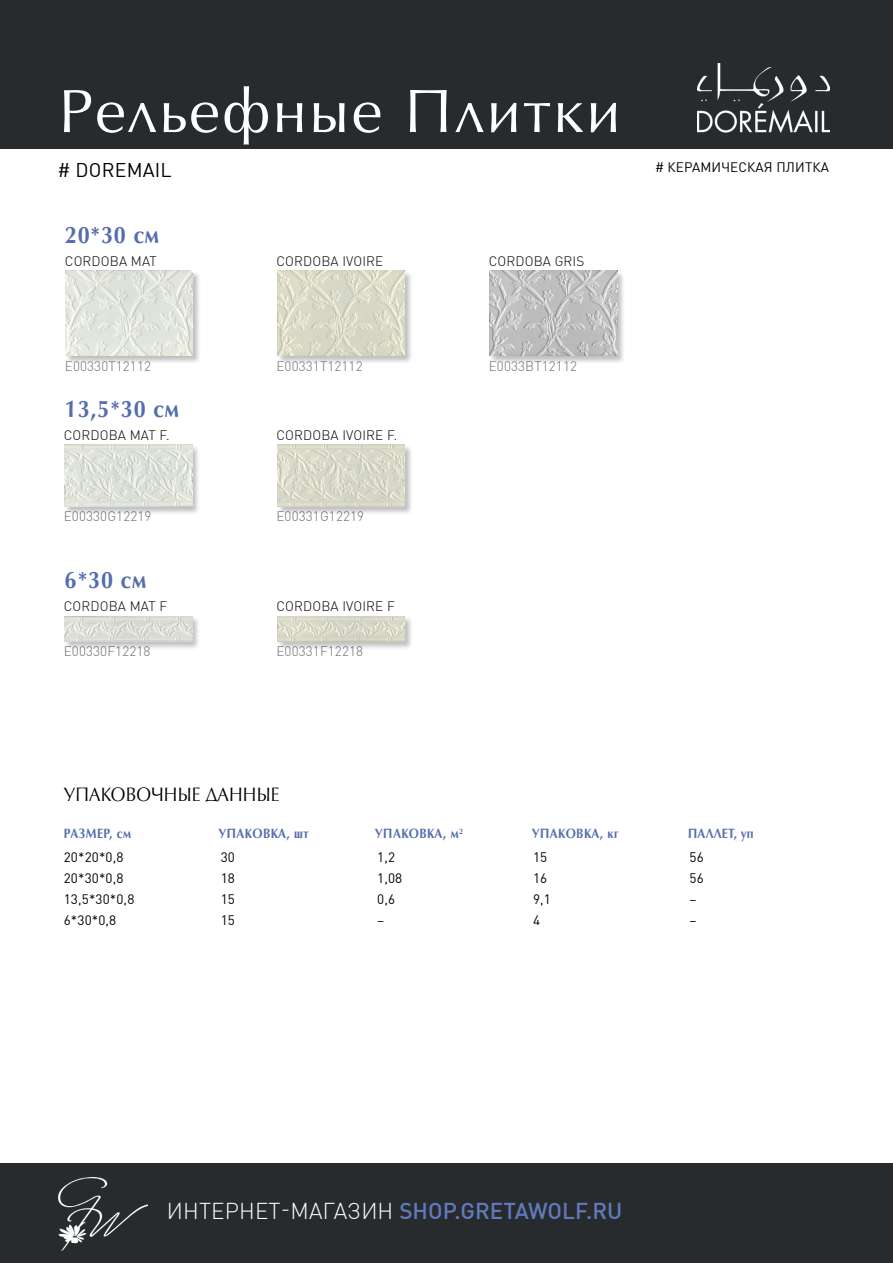
<style>
.page{position:relative;width:893px;height:1263px;background:#fff}
.page>*{position:absolute;margin:0;border:0;box-sizing:border-box;transform-origin:0 0}
.t1{font:61.5px "AG Opus High Resolution";letter-spacing:.04em;color:#fff}
.t2{font:700 24px "AG Opus High Resolution";letter-spacing:.04em;color:#556daf;scale:.9 1}
.t3{font:500 22.5px "DIN Pro";color:#617abc}
.t4{font:19.5px "AG Opus High Resolution";letter-spacing:.01em;color:#000;scale:.9 1}
.t5{font:19.5px "DIN Pro";letter-spacing:.01em;color:#000}
.t6{font:13.5px/21px "DIN Pro";letter-spacing:.01em;color:#000}
.t7{font:300 13.5px "DIN Pro";letter-spacing:.01em;color:#000}
.t8{font:300 13.5px "DIN Pro";letter-spacing:.01em;color:#6d6e71}
.t9{font:700 13.5px "AG Opus High Resolution";letter-spacing:.04em;color:#556daf;scale:.9 1}
.s1{font-weight:300;color:#fff}
</style>
<div class="page">
<div style="left:0;top:0;width:893px;height:149px;background:#282b2e"></div>
<div style="left:0;top:1163px;width:893px;height:100px;background:#282b2e"></div>
<img style="left:697px;top:64px;width:132px;height:69px">
<img style="left:58px;top:1178px;width:89px;height:73px">
<div style="left:65px;top:270px;width:136px;height:94px;background:#000;opacity:.25"></div>
<img style="left:65px;top:271px;width:128px;height:85px">
<div style="left:489px;top:270px;width:136px;height:94px;background:#000;opacity:.25"></div>
<img style="left:490px;top:271px;width:127px;height:85px">
<div style="left:277px;top:270px;width:136px;height:94px;background:#000;opacity:.25"></div>
<img style="left:277px;top:271px;width:128px;height:85px">
<div style="left:64px;top:444px;width:136px;height:71px;background:#000;opacity:.25"></div>
<img style="left:64px;top:444px;width:128px;height:63px">
<div style="left:277px;top:444px;width:136px;height:71px;background:#000;opacity:.25"></div>
<img style="left:277px;top:444px;width:128px;height:63px">
<div style="left:64px;top:615px;width:136px;height:35px;background:#000;opacity:.25"></div>
<img style="left:64px;top:616px;width:128px;height:25px">
<div style="left:277px;top:615px;width:136px;height:35px;background:#000;opacity:.25"></div>
<img style="left:277px;top:616px;width:128px;height:25px">
<h1 class="t1" style="left:58px;top:76px;width:564px">Рельефные Плитки</h1>
<h3 class="t5" style="left:58px;top:158px;width:116px"># DOREMAIL</h3>
<p class="t6" style="left:655px;top:157px;width:176px"># КЕРАМИЧЕСКАЯ ПЛИТКА</p>
<h2 class="t2" style="left:65px;top:221px;width:106px">20*30 см</h2>
<p class="t7" style="left:65px;top:252px;width:93px">CORDOBA MAT</p>
<p class="t7" style="left:276px;top:252px;width:108px">CORDOBA IVOIRE</p>
<p class="t7" style="left:489px;top:252px;width:97px">CORDOBA GRIS</p>
<p class="t8" style="left:65px;top:358px;width:88px">E00330T12112</p>
<p class="t8" style="left:276px;top:358px;width:88px">E00331T12112</p>
<p class="t8" style="left:489px;top:358px;width:90px">E0033BT12112</p>
<h2 class="t2" style="left:65px;top:394px;width:128px">13,5*30 см</h2>
<p class="t7" style="left:64px;top:426px;width:107px">CORDOBA MAT F.</p>
<p class="t8" style="left:64px;top:508px;width:89px">E00330G12219</p>
<h2 class="t2" style="left:65px;top:566px;width:92px">6*30 см</h2>
<p class="t7" style="left:64px;top:598px;width:105px">CORDOBA MAT F</p>
<p class="t8" style="left:64px;top:643px;width:88px">E00330F12218</p>
<p class="t7" style="left:276px;top:426px;width:122px">CORDOBA IVOIRE F.</p>
<p class="t8" style="left:276px;top:508px;width:89px">E00331G12219</p>
<p class="t7" style="left:276px;top:598px;width:120px">CORDOBA IVOIRE F</p>
<p class="t8" style="left:276px;top:643px;width:88px">E00331F12218</p>
<h3 class="t4" style="left:64px;top:783px;width:239px">УПАКОВОЧНЫЕ ДАННЫЕ</h3>
<p class="t9" style="left:64px;top:825px;width:76px">размер, см</p>
<p class="t9" style="left:219px;top:825px;width:102px">упаковка, шт</p>
<p class="t9" style="left:375px;top:825px;width:99px">упаковка, м<sup>2</sup></p>
<p class="t9" style="left:532px;top:825px;width:98px">упаковка, кг</p>
<p class="t9" style="left:688px;top:825px;width:74px">паллет, уп</p>
<p class="t6" style="left:64px;top:846px;width:72px">20*20*0,8<br>20*30*0,8<br>13,5*30*0,8<br>6*30*0,8</p>
<p class="t6" style="left:221px;top:846px;width:16px;text-align:justify">30<br>18<br>15<br>15</p>
<p class="t6" style="left:377px;top:846px;width:27px">1,2<br>1,08<br>0,6 –</p>
<p class="t6" style="left:533px;top:846px;width:19px">15<br>16<br>9,1<br>4</p>
<p class="t6" style="left:690px;top:846px;width:16px">56<br>56 – –</p>
<h3 class="t3" style="left:167px;top:1196px;width:457px"><span class="s1">интернет-магазин</span> SHOP.GRETAWOLF.RU</h3>
</div>
